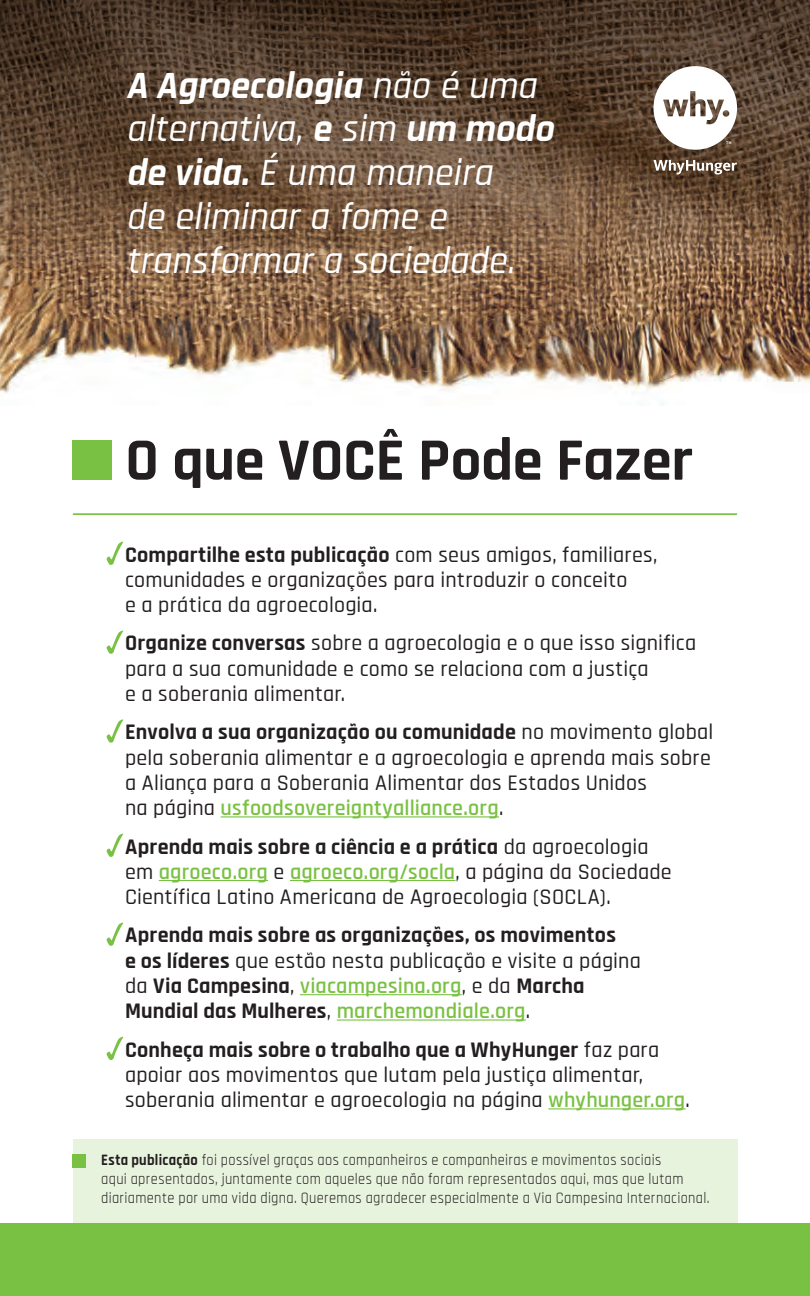
<style>
.page{position:relative;width:810px;height:1296px;background:#fff}
.page>*{position:absolute;margin:0;border:0;box-sizing:border-box;transform-origin:0 0}
.t1{font:700 60.75px "Rajdhani";letter-spacing:-.005em;color:#231f20}
.t2{font:italic 500 38.25px/43.9px "Rajdhani";color:#fff}
.t3{font:500 22.05px/25.4px "Rajdhani";letter-spacing:.01em;color:#231f20}
.t4{font:700 22.05px/25.4px "Rajdhani";letter-spacing:.01em;color:#231f20}
.t5{font:15.75px/19.1px "Rajdhani";letter-spacing:.025em;color:#231f20;scale:.92 1}
.s1{font-weight:700}
.s2{font-weight:600;color:#79c142}
.s3{font-weight:500}
</style>
<div class="page">
<div style="left:73px;top:1139px;width:664px;height:99px;background:#e8f3de"></div>
<div style="left:73px;top:1154px;width:13px;height:13px;background:#79c142"></div>
<hr style="left:221px;top:816px;width:278px;height:1px;background:#79c142">
<hr style="left:159px;top:880px;width:109px;height:1px;background:#79c142">
<hr style="left:290px;top:880px;width:166px;height:1px;background:#79c142">
<hr style="left:300px;top:994px;width:162px;height:1px;background:#79c142">
<hr style="left:337px;top:1019px;width:189px;height:2px;background:#79c142">
<hr style="left:548px;top:1108px;width:138px;height:1px;background:#79c142">
<svg style="left:107px;top:542px;width:16px;height:23px"></svg>
<svg style="left:107px;top:630px;width:16px;height:24px"></svg>
<svg style="left:107px;top:719px;width:16px;height:24px"></svg>
<svg style="left:107px;top:834px;width:16px;height:23px"></svg>
<svg style="left:107px;top:922px;width:16px;height:24px"></svg>
<svg style="left:107px;top:1037px;width:16px;height:23px"></svg>
<div style="left:0;top:1223px;width:810px;height:73px;background:#79c142"></div>
<img style="left:0;top:322px;width:518px;height:71px">
<img style="left:518px;top:322px;width:292px;height:68px">
<hr style="left:73px;top:513px;width:664px;height:2px;background:#79c142">
<div style="left:73px;top:441px;width:39px;height:39px;background:#79c142"></div>
<svg style="left:0;top:0;width:810px;height:322px;background:#6b503a"></svg>
<svg style="left:653px;top:66px;width:84px;height:84px"></svg>
<svg style="left:653px;top:160px;width:84px;height:15px"></svg>
<p class="t2" style="left:126px;top:65px;width:437px"><span class="s1">A Agroecologia</span> não é uma alternativa, <span class="s1">e</span> sim <span class="s1">um modo de vida.</span> É uma maneira<br>de eliminar a fome e transformar a sociedade.</p>
<p class="t1" style="left:125px;top:423px;width:569px">O que VOCÊ Pode Fazer</p>
<p class="t3" style="left:125px;top:542px;width:534px"><span class="s1">Compartilhe esta publicação</span> com seus amigos, familiares, comunidades e organizações para introduzir o conceito<br>e a prática da agroecologia.</p>
<p class="t3" style="left:125px;top:631px;width:573px"><span class="s1">Organize conversas</span> sobre a agroecologia e o que isso significa para a sua comunidade e como se relaciona com a justiça<br>e a soberania alimentar.</p>
<p class="t3" style="left:125px;top:720px;width:590px"><span class="s1">Envolva a sua organização ou comunidade</span> no movimento global pela soberania alimentar e a agroecologia e aprenda mais sobre a Aliança para a Soberania Alimentar dos Estados Unidos<br>na página <span class="s2">usfoodsovereigntyalliance.org</span>.</p>
<p class="t3" style="left:125px;top:834px;width:548px"><span class="s1">Aprenda mais sobre a ciência e a prática</span> da agroecologia em <span class="s2">agroeco.org</span> e <span class="s2">agroeco.org/socla</span>, a página da Sociedade<br>Científica Latino Americana de Agroecologia (SOCLA).</p>
<p class="t4" style="left:125px;top:923px;width:517px">Aprenda mais sobre as organizações, os movimentos<br>e os líderes <span class="s3">que estão nesta publicação e visite a página da</span> Via Campesina<span class="s3">,</span> <span class="s2">viacampesina.org</span><span class="s3">, e da</span> Marcha Mundial das Mulheres<span class="s3">,</span> <span class="s2">marchemondiale.org</span><span class="s3">.</span></p>
<p class="t3" style="left:125px;top:1038px;width:566px"><span class="s1">Conheça mais sobre o trabalho que a WhyHunger</span> faz para apoiar aos movimentos que lutam pela justiça alimentar, soberania alimentar e agroecologia na página <span class="s2">whyhunger.org</span>.</p>
<p class="t5" style="left:101px;top:1151px;width:663px"><span class="s1">Esta publicação</span> foi possível graças aos companheiros e companheiras e movimentos sociais<br>aqui apresentados, juntamente com aqueles que não foram representados aqui, mas que lutam diariamente por uma vida digna. Queremos agradecer especialmente a Via Campesina Internacional.</p>
</div>
